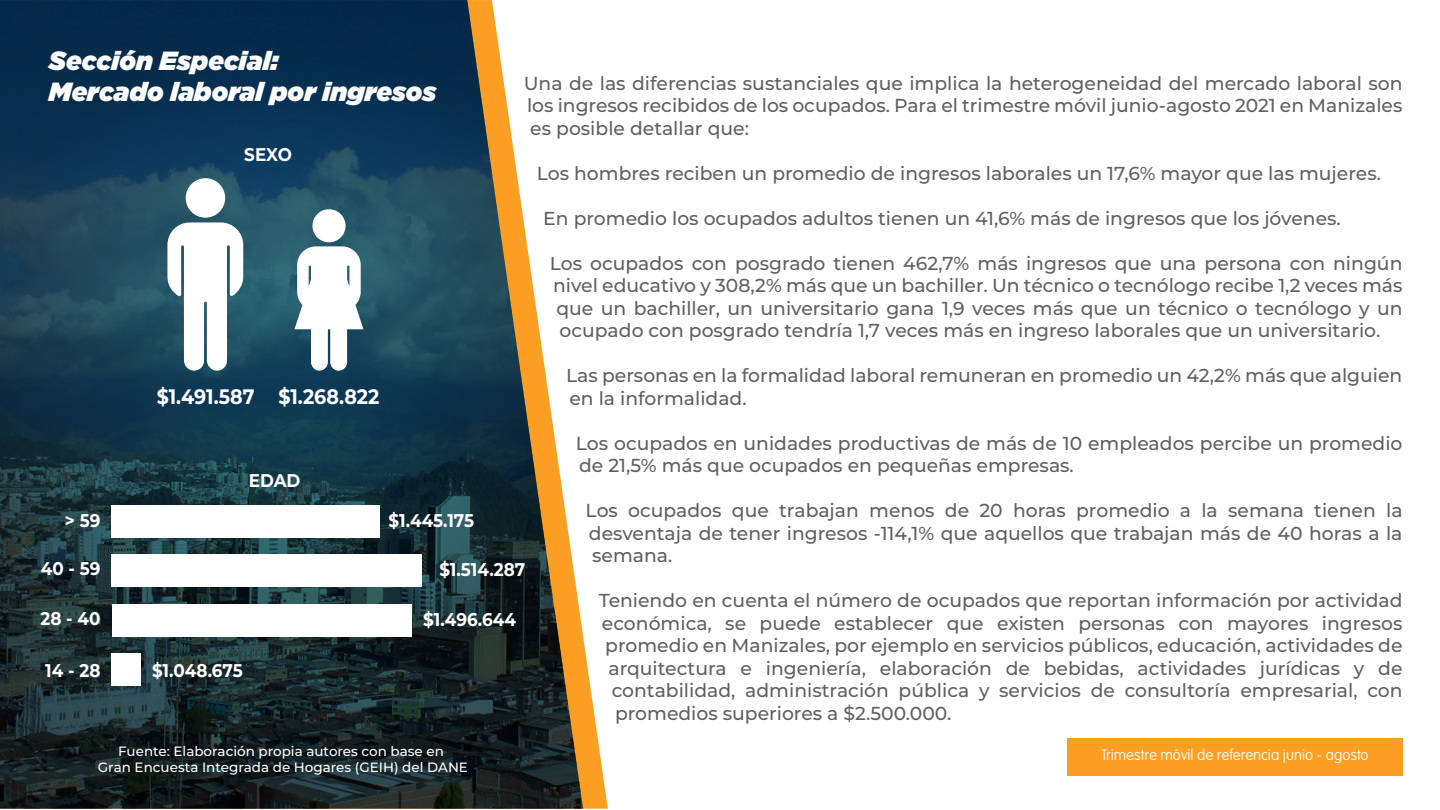
<style>
.page{position:relative;width:1440px;height:810px;background:#fff}
.page>*{position:absolute;margin:0;border:0;box-sizing:border-box;transform-origin:0 0}
.t1{font:italic 900 26.25px/31.5px "Gotham";color:#fff}
.t2{font:700 20.92px "Montserrat";color:#fff;scale:.91 1}
.t3{font:500 18.75px/22.5px "Montserrat";color:#606060;text-align:justify}
.t4{font:700 18.45px "Montserrat";color:#fff;scale:.91 1}
.t5{font:100 15px "VAG Rounded Std";color:#fff}
.t6{font:500 13.5px/16.2px "Montserrat";color:#fff;text-align:center}
</style>
<div class="page">
<svg style="left:583px;top:636px;width:25px;height:173px"></svg>
<svg style="left:0;top:0;width:583px;height:809px;background:#30464f"></svg>
<div style="left:1067px;top:738px;width:335px;height:38px;background:#fc9e21"></div>
<svg style="left:167px;top:222px;width:76px;height:149px"></svg>
<div style="left:186px;top:178px;width:39px;height:40px;background:#fff;border-radius:50%"></div>
<div style="left:312px;top:209px;width:34px;height:33px;background:#fff;border-radius:50%"></div>
<svg style="left:294px;top:246px;width:69px;height:125px"></svg>
<div style="left:112px;top:505px;width:268px;height:33px;background:#fff"></div>
<div style="left:112px;top:554px;width:310px;height:33px;background:#fff"></div>
<div style="left:112px;top:604px;width:300px;height:33px;background:#fff"></div>
<div style="left:112px;top:653px;width:29px;height:33px;background:#fff"></div>
<h1 class="t1" style="left:49px;top:44px;width:389px">Sección Especial:<br>Mercado laboral por ingresos</h1>
<p class="t3" style="left:524px;top:71px;width:880px">Una de las diferencias sustanciales que implica la heterogeneidad del mercado laboral son los ingresos recibidos de los ocupados. Para el trimestre móvil junio-agosto 2021 en Manizales es posible detallar que:</p>
<p class="t3" style="left:537px;top:161px;width:846px">Los hombres reciben un promedio de ingresos laborales un 17,6% mayor que las mujeres.</p>
<p class="t3" style="left:543px;top:206px;width:799px">En promedio los ocupados adultos tienen un 41,6% más de ingresos que los jóvenes.</p>
<p class="t3" style="left:550px;top:251px;width:854px">Los ocupados con posgrado tienen 462,7% más ingresos que una persona con ningún</p>
<p class="t3" style="left:553px;top:274px;width:851px">nivel educativo y 308,2% más que un bachiller. Un técnico o tecnólogo recibe 1,2 veces más</p>
<p class="t3" style="left:556px;top:296px;width:848px">que un bachiller, un universitario gana 1,9 veces más que un técnico o tecnólogo y un</p>
<p class="t3" style="left:560px;top:319px;width:822px">ocupado con posgrado tendría 1,7 veces más en ingreso laborales que un universitario.</p>
<p class="t3" style="left:566px;top:364px;width:838px">Las personas en la formalidad laboral remuneran en promedio un 42,2% más que alguien en la informalidad.</p>
<p class="t3" style="left:576px;top:431px;width:828px">Los ocupados en unidades productivas de más de 10 empleados percibe un promedio de 21,5% más que ocupados en pequeñas empresas.</p>
<p class="t3" style="left:586px;top:499px;width:818px">Los ocupados que trabajan menos de 20 horas promedio a la semana tienen la desventaja de tener ingresos -114,1% que aquellos que trabajan más de 40 horas a la semana.</p>
<p class="t3" style="left:599px;top:589px;width:805px">Teniendo en cuenta el número de ocupados que reportan información por actividad</p>
<p class="t3" style="left:602px;top:611px;width:802px">económica, se puede establecer que existen personas con mayores ingresos</p>
<p class="t3" style="left:605px;top:634px;width:799px">promedio en Manizales, por ejemplo en servicios públicos, educación, actividades de</p>
<p class="t3" style="left:608px;top:656px;width:796px">arquitectura e ingeniería, elaboración de bebidas, actividades jurídicas y de</p>
<p class="t3" style="left:612px;top:679px;width:792px">contabilidad, administración pública y servicios de consultoría empresarial, con</p>
<p class="t3" style="left:615px;top:701px;width:338px">promedios superiores a $2.500.000.</p>
<p class="t5" style="left:1101px;top:746px;width:269px">Trimestre móvil de referencia junio - agosto</p>
<p class="t4" style="left:244px;top:142px;width:54px">SEXO</p>
<p class="t2" style="left:157px;top:382px;width:246px">$1.491.587 $1.268.822</p>
<p class="t4" style="left:249px;top:467px;width:58px">EDAD</p>
<p class="t4" style="left:389px;top:507px;width:95px">$1.445.175</p>
<p class="t4" style="left:65px;top:507px;width:41px">&gt; 59</p>
<p class="t4" style="left:41px;top:556px;width:67px">40 - 59</p>
<p class="t4" style="left:40px;top:605px;width:67px">28 - 40</p>
<p class="t4" style="left:45px;top:657px;width:62px">14 - 28</p>
<p class="t4" style="left:152px;top:657px;width:101px">$1.048.675</p>
<p class="t4" style="left:439px;top:556px;width:96px">$1.514.287</p>
<p class="t4" style="left:423px;top:606px;width:103px">$1.496.644</p>
<p class="t6" style="left:98px;top:743px;width:372px">Fuente: Elaboración propia autores con base en<br>Gran Encuesta Integrada de Hogares (GEIH) del DANE</p>
</div>
